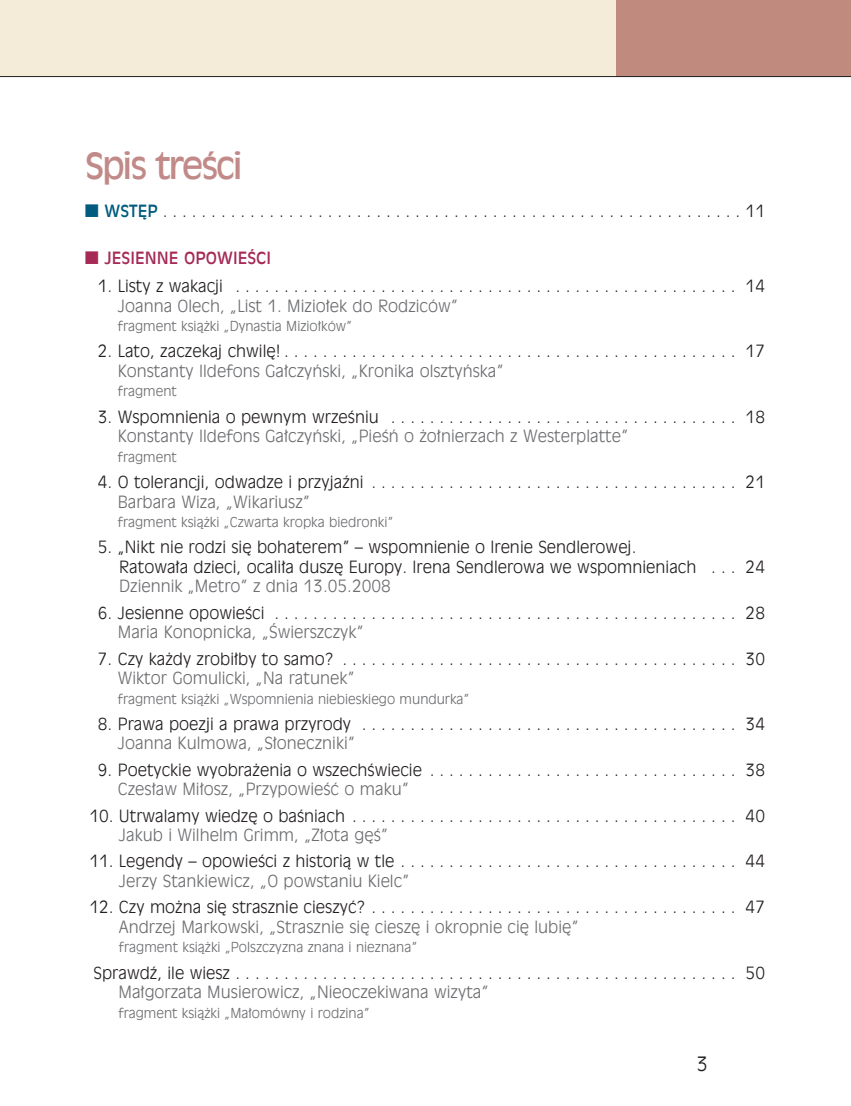
<style>
.page{position:relative;width:851px;height:1106px;background:#fff}
.page>*{position:absolute;margin:0;border:0;box-sizing:border-box;transform-origin:0 0}
.tytul_EU{font:36px "Incised 901 EU";letter-spacing:-.05em;color:#c18a88}
.t1{font:300 19.5px "Incised 901 PL";color:#231f20}
.spis_tresci{font:16.5px/19.5px "Incised 901 Lt EU";color:#231f20}
.spis_tresci___bol{font:16.5px "Incised 901 Lt EU";color:#231f20}
.spis_tresci___bol-2{font:16.5px "Incised 901 EU";color:#a52a56}
.spis_tresci-2{font:13.5px "Incised 901 Lt EU";color:#6c6d70}
.s1{font-family:"Newspaper Pi PL";font-size:18px;color:#005b7f}
.s2{font-family:"Incised 901 EU";color:#005b7f}
.s3{font-family:"Newspaper Pi PL";font-size:18px}
.s4{color:#6c6d70}
</style>
<div class="page">
<div style="left:0;top:0;width:850px;height:77px;background:#f4ebd9"></div>
<div style="left:617px;top:0;width:233px;height:77px;background:#c18a7e"></div>
<hr style="left:0;top:76px;width:850px;height:1px;background:#231f20">
<p class="tytul_EU" style="left:85px;top:143px;width:159px">Spis treści</p>
<p class="spis_tresci___bol" style="left:85px;top:201px;width:681px"><span class="s1">t</span> <span class="s2">WSTĘP</span> . . . . . . . . . . . . . . . . . . . . . . . . . . . . . . . . . . . . . . . . . . . . . . . . . . . . . . . . . . . 11</p>
<p class="spis_tresci___bol-2" style="left:85px;top:247px;width:187px"><span class="s3">t</span> JESIENNE OPOWIEŚCI</p>
<p class="spis_tresci" style="left:118px;top:276px;width:648px;text-indent:-20px">1. Listy z wakacji . . . . . . . . . . . . . . . . . . . . . . . . . . . . . . . . . . . . . . . . . . . . . . . . . . . . 14<br><span class="s4">Joanna Olech, „List 1. Miziołek do Rodziców”</span></p>
<p class="spis_tresci-2" style="left:118px;top:318px;width:236px">fragment książki „Dynastia Miziołków”</p>
<p class="spis_tresci" style="left:118px;top:342px;width:648px;text-indent:-20px">2. Lato, zaczekaj chwilę! . . . . . . . . . . . . . . . . . . . . . . . . . . . . . . . . . . . . . . . . . . . . . . . 17<br><span class="s4">Konstanty Ildefons Gałczyński, „Kronika olsztyńska”</span></p>
<p class="spis_tresci-2" style="left:118px;top:383px;width:61px">fragment</p>
<p class="spis_tresci" style="left:118px;top:407px;width:648px;text-indent:-20px">3. Wspomnienia o pewnym wrześniu . . . . . . . . . . . . . . . . . . . . . . . . . . . . . . . . . . . . 18<br><span class="s4">Konstanty Ildefons Gałczyński, „Pieśń o żołnierzach z Westerplatte”</span></p>
<p class="spis_tresci-2" style="left:118px;top:449px;width:61px">fragment</p>
<p class="spis_tresci" style="left:118px;top:472px;width:648px;text-indent:-20px">4. O tolerancji, odwadze i przyjaźni . . . . . . . . . . . . . . . . . . . . . . . . . . . . . . . . . . . . . . 21<br><span class="s4">Barbara Wiza, „Wikariusz”</span></p>
<p class="spis_tresci-2" style="left:118px;top:514px;width:277px">fragment książki „Czwarta kropka biedronki”</p>
<p class="spis_tresci" style="left:98px;top:537px;width:540px">5. „Nikt nie rodzi się bohaterem” – wspomnienie o Irenie Sendlerowej.</p>
<p class="spis_tresci" style="left:119px;top:557px;width:647px">Ratowała dzieci, ocaliła duszę Europy. Irena Sendlerowa we wspomnieniach . . . 24<br><span class="s4">Dziennik „Metro” z dnia 13.05.2008</span></p>
<p class="spis_tresci" style="left:118px;top:603px;width:648px;text-indent:-20px">6. Jesienne opowieści . . . . . . . . . . . . . . . . . . . . . . . . . . . . . . . . . . . . . . . . . . . . . . . . 28<br><span class="s4">Maria Konopnicka, „Świerszczyk”</span></p>
<p class="spis_tresci" style="left:118px;top:649px;width:648px;text-indent:-20px">7. Czy każdy zrobiłby to samo? . . . . . . . . . . . . . . . . . . . . . . . . . . . . . . . . . . . . . . . . . 30<br><span class="s4">Wiktor Gomulicki, „Na ratunek”</span></p>
<p class="spis_tresci-2" style="left:118px;top:690px;width:353px">fragment książki „Wspomnienia niebieskiego mundurka”</p>
<p class="spis_tresci" style="left:118px;top:714px;width:648px;text-indent:-20px">8. Prawa poezji a prawa przyrody . . . . . . . . . . . . . . . . . . . . . . . . . . . . . . . . . . . . . . . 34<br><span class="s4">Joanna Kulmowa, „Słoneczniki”</span></p>
<p class="spis_tresci" style="left:118px;top:760px;width:648px;text-indent:-20px">9. Poetyckie wyobrażenia o wszechświecie . . . . . . . . . . . . . . . . . . . . . . . . . . . . . . . . 38<br><span class="s4">Czesław Miłosz, „Przypowieść o maku”</span></p>
<p class="spis_tresci" style="left:119px;top:805px;width:647px;text-indent:-30px">10. Utrwalamy wiedzę o baśniach . . . . . . . . . . . . . . . . . . . . . . . . . . . . . . . . . . . . . . . . 40<br><span class="s4">Jakub i Wilhelm Grimm, „Złota gęś”</span></p>
<p class="spis_tresci" style="left:119px;top:851px;width:647px;text-indent:-30px">11. Legendy – opowieści z historią w tle . . . . . . . . . . . . . . . . . . . . . . . . . . . . . . . . . . . 44<br><span class="s4">Jerzy Stankiewicz, „O powstaniu Kielc”</span></p>
<p class="spis_tresci" style="left:119px;top:897px;width:647px;text-indent:-30px">12. Czy można się strasznie cieszyć? . . . . . . . . . . . . . . . . . . . . . . . . . . . . . . . . . . . . . . 47<br><span class="s4">Andrzej Markowski, „Strasznie się cieszę i okropnie cię lubię”</span></p>
<p class="spis_tresci-2" style="left:119px;top:939px;width:300px">fragment książki „Polszczyzna znana i nieznana”</p>
<p class="spis_tresci" style="left:118px;top:962px;width:648px;text-indent:-25px">Sprawdź, ile wiesz . . . . . . . . . . . . . . . . . . . . . . . . . . . . . . . . . . . . . . . . . . . . . . . . . . . . 50<br><span class="s4">Małgorzata Musierowicz, „Nieoczekiwana wizyta”</span></p>
<p class="spis_tresci-2" style="left:118px;top:1004px;width:252px">fragment książki „Małomówny i rodzina”</p>
<p class="t1" style="left:696px;top:1052px;width:13px">3</p>
</div>
